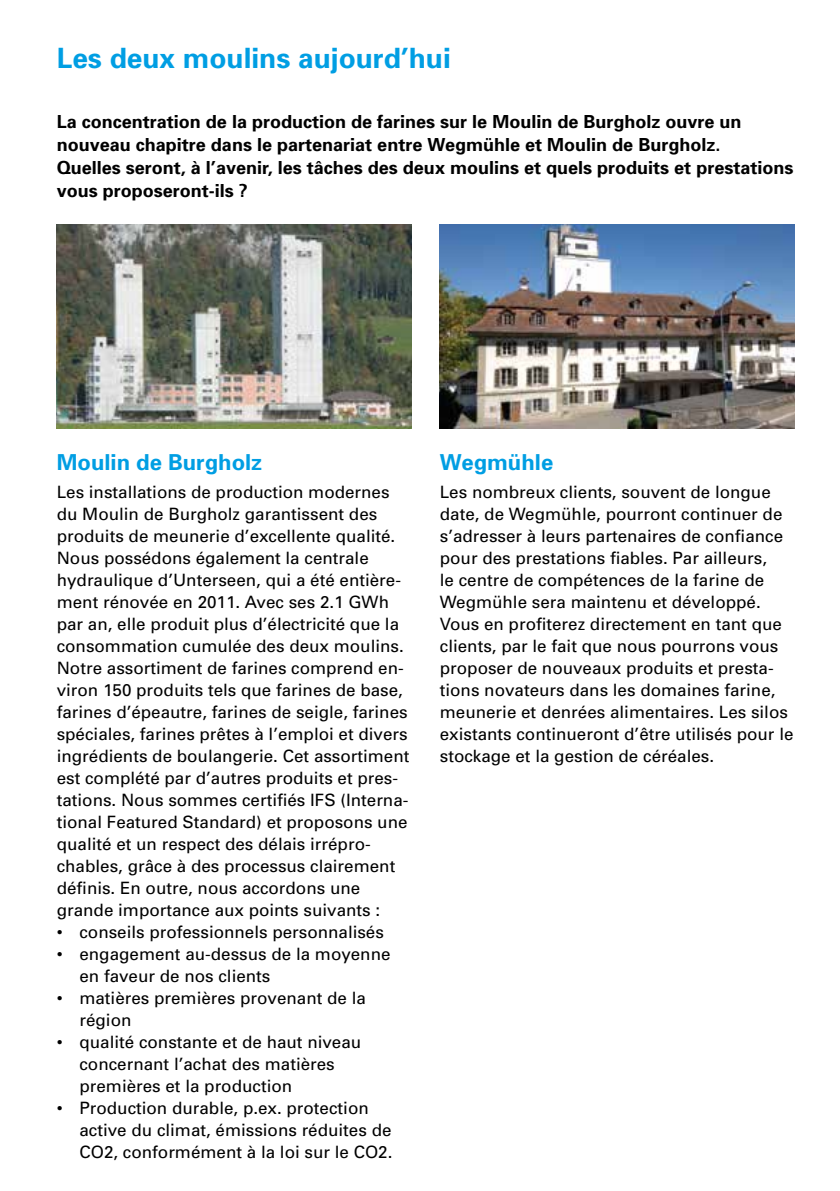
<style>
.page{position:relative;width:840px;height:1191px;background:#fff}
.page>*{position:absolute;margin:0;border:0;box-sizing:border-box;transform-origin:0 0}
.t1{font:700 28px "Univers";color:#009ee3}
.t2{font:700 22px "Univers";color:#009ee3}
.t3{font:700 18px/23px "Univers";color:#000}
.t4{font:17px/22px "Univers";color:#000}
</style>
<div class="page">
<img style="left:57px;top:224px;width:354px;height:205px">
<img style="left:439px;top:224px;width:355px;height:205px">
<h1 class="t1" style="left:57px;top:40px;width:395px">Les deux moulins aujourd’hui</h1>
<p class="t3" style="left:57px;top:110px;width:737px">La concentration de la production de farines sur le Moulin de Burgholz ouvre un nouveau chapitre dans le partenariat entre Wegmühle et Moulin de Burgholz.<br>Quelles seront, à l’avenir, les tâches des deux moulins et quels produits et prestations vous proposeront-ils ?</p>
<p class="t2" style="left:57px;top:448px;width:207px">Moulin de Burgholz</p>
<p class="t4" style="left:57px;top:481px;width:354px">Les installations de production modernes du Moulin de Burgholz garantissent des produits de meunerie d’excellente qualité.<br>Nous possédons également la centrale hydraulique d’Unterseen, qui a été entière&shy;ment rénovée en 2011. Avec ses 2.1 GWh par an, elle produit plus d’électricité que la consommation cumulée des deux moulins.<br>Notre assortiment de farines comprend en&shy;viron 150 produits tels que farines de base, farines d’épeautre, farines de seigle, farines spéciales, farines prêtes à l’emploi et divers ingrédients de boulangerie. Cet assortiment est complété par d’autres produits et pres&shy;tations. Nous sommes certifiés IFS (Interna&shy;tional Featured Standard) et proposons une qualité et un respect des délais irrépro&shy;chables, grâce à des processus clairement définis. En outre, nous accordons une grande importance aux points suivants :</p>
<p class="t4" style="left:57px;top:920px;width:328px">• conseils professionnels personnalisés</p>
<p class="t4" style="left:79px;top:942px;width:312px;text-indent:-23px">• engagement au-dessus de la moyenne en faveur de nos clients</p>
<p class="t4" style="left:79px;top:986px;width:288px;text-indent:-23px">• matières premières provenant de la région</p>
<p class="t4" style="left:79px;top:1030px;width:283px;text-indent:-23px">• qualité constante et de haut niveau concernant l’achat des matières premières et la production</p>
<p class="t4" style="left:79px;top:1096px;width:314px;text-indent:-23px">• Production durable, p.ex. protection active du climat, émissions réduites de<br>CO2, conformément à la loi sur le CO2.</p>
<p class="t2" style="left:439px;top:448px;width:115px">Wegmühle</p>
<p class="t4" style="left:439px;top:481px;width:355px">Les nombreux clients, souvent de longue date, de Wegmühle, pourront continuer de s’adresser à leurs partenaires de confiance pour des prestations fiables. Par ailleurs,<br>le centre de compétences de la farine de Wegmühle sera maintenu et développé.<br>Vous en profiterez directement en tant que clients, par le fait que nous pourrons vous proposer de nouveaux produits et presta&shy;tions novateurs dans les domaines farine, meunerie et denrées alimentaires. Les silos existants continueront d’être utilisés pour le stockage et la gestion de céréales.</p>
</div>
